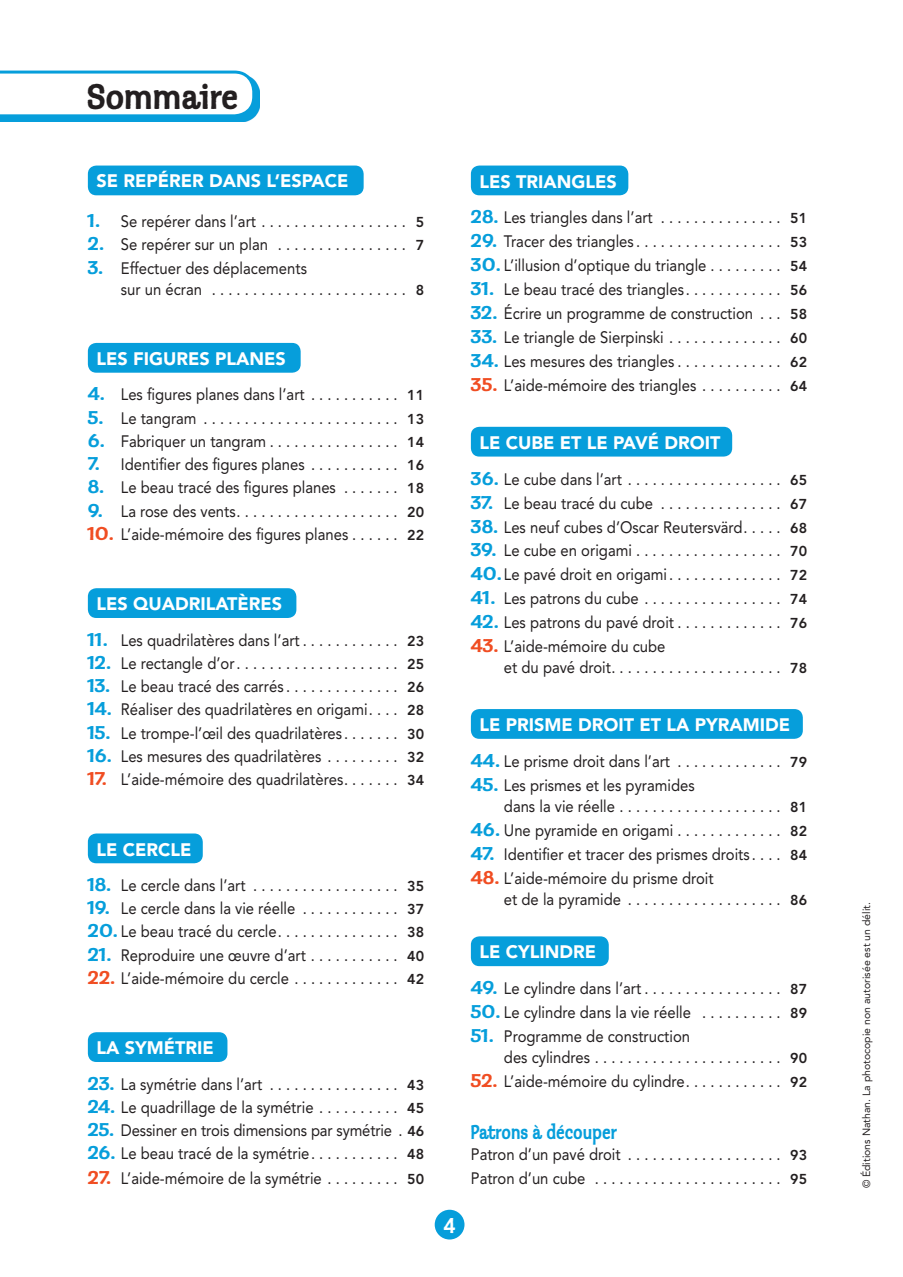
<style>
.page{position:relative;width:903px;height:1277px;background:#fff}
.page>*{position:absolute;margin:0;border:0;box-sizing:border-box;transform-origin:0 0}
.t1{font:37.5px "Klepto ITC";color:#231f20}
.t2{font:22.5px "Klepto ITC";color:#fff}
.t3{font:21px "Klepto ITC";color:#069edb;scale:.9 1}
.t4{font:900 18px "Avenir";color:#fff}
.t5{font:16.5px/21px "Avenir";color:#231f20;scale:.9 1}
.t6{font:10.5px "Avenir";color:#231f20}
.s1{font-family:"Klepto ITC";font-size:19.5px;color:#069edb}
.s2{font-weight:800;font-size:14.25px}
.s3{font-family:"Klepto ITC";font-size:19.5px;color:#f04d22}
</style>
<div class="page">
<div style="left:434px;top:1209px;width:30px;height:30px;background:#069edb;border-radius:50%"></div>
<img style="left:0;top:80px;width:260px;height:42px">
<svg style="left:0;top:71px;width:255px;height:46px"></svg>
<div style="left:88px;top:166px;width:275px;height:29px;background:#069edb;border-radius:9px"></div>
<div style="left:88px;top:343px;width:212px;height:30px;background:#069edb;border-radius:9px"></div>
<div style="left:88px;top:588px;width:208px;height:30px;background:#069edb;border-radius:9px"></div>
<div style="left:88px;top:833px;width:115px;height:30px;background:#069edb;border-radius:9px"></div>
<div style="left:88px;top:1032px;width:139px;height:30px;background:#069edb;border-radius:9px"></div>
<div style="left:470px;top:166px;width:158px;height:29px;background:#069edb;border-radius:9px"></div>
<div style="left:470px;top:427px;width:262px;height:29px;background:#069edb;border-radius:9px"></div>
<div style="left:470px;top:709px;width:332px;height:30px;background:#069edb;border-radius:9px"></div>
<div style="left:470px;top:936px;width:138px;height:30px;background:#069edb;border-radius:9px"></div>
<h1 class="t1" style="left:87px;top:77px;width:152px">Sommaire</h1>
<p class="t4" style="left:96px;top:174px;width:254px">SE REPÉRER DANS L’ESPACE</p>
<p class="t5" style="left:88px;top:212px;width:375px"><span class="s1">1.</span> Se repérer dans l’art . . . . . . . . . . . . . . . . . . <span class="s2">5</span></p>
<p class="t5" style="left:88px;top:235px;width:375px"><span class="s1">2.</span> Se repérer sur un plan . . . . . . . . . . . . . . . . <span class="s2">7</span></p>
<p class="t5" style="left:121px;top:259px;width:338px;text-indent:-33px"><span class="s1">3.</span> Effectuer des déplacements<br>sur un écran . . . . . . . . . . . . . . . . . . . . . . . . <span class="s2">8</span></p>
<p class="t4" style="left:96px;top:351px;width:191px">LES FIGURES PLANES</p>
<p class="t5" style="left:88px;top:385px;width:375px"><span class="s1">4.</span> Les figures planes dans l’art . . . . . . . . . . . <span class="s2">11</span></p>
<p class="t5" style="left:88px;top:409px;width:375px"><span class="s1">5.</span> Le tangram . . . . . . . . . . . . . . . . . . . . . . . . <span class="s2">13</span></p>
<p class="t5" style="left:88px;top:432px;width:375px"><span class="s1">6.</span> Fabriquer un tangram . . . . . . . . . . . . . . . . <span class="s2">14</span></p>
<p class="t5" style="left:88px;top:455px;width:375px"><span class="s1">7.</span> Identifier des figures planes . . . . . . . . . . . <span class="s2">16</span></p>
<p class="t5" style="left:88px;top:478px;width:375px"><span class="s1">8.</span> Le beau tracé des figures planes . . . . . . . <span class="s2">18</span></p>
<p class="t5" style="left:88px;top:502px;width:375px"><span class="s1">9.</span> La rose des vents . . . . . . . . . . . . . . . . . . . . <span class="s2">20</span></p>
<p class="t5" style="left:88px;top:525px;width:375px"><span class="s3">10.</span> L’aide-mémoire des figures planes . . . . . . <span class="s2">22</span></p>
<p class="t4" style="left:96px;top:596px;width:187px">LES QUADRILATÈRES</p>
<p class="t5" style="left:88px;top:630px;width:375px"><span class="s1">11.</span> Les quadrilatères dans l’art . . . . . . . . . . . . <span class="s2">23</span></p>
<p class="t5" style="left:88px;top:654px;width:375px"><span class="s1">12.</span> Le rectangle d’or . . . . . . . . . . . . . . . . . . . . <span class="s2">25</span></p>
<p class="t5" style="left:88px;top:677px;width:375px"><span class="s1">13.</span> Le beau tracé des carrés . . . . . . . . . . . . . . <span class="s2">26</span></p>
<p class="t5" style="left:88px;top:700px;width:375px"><span class="s1">14.</span> Réaliser des quadrilatères en origami . . . . <span class="s2">28</span></p>
<p class="t5" style="left:88px;top:724px;width:375px"><span class="s1">15.</span> Le trompe-l’œil des quadrilatères . . . . . . . <span class="s2">30</span></p>
<p class="t5" style="left:88px;top:747px;width:375px"><span class="s1">16.</span> Les mesures des quadrilatères . . . . . . . . . <span class="s2">32</span></p>
<p class="t5" style="left:88px;top:770px;width:375px"><span class="s3">17.</span> L’aide-mémoire des quadrilatères . . . . . . . <span class="s2">34</span></p>
<p class="t4" style="left:96px;top:842px;width:97px">LE CERCLE</p>
<p class="t5" style="left:88px;top:876px;width:375px"><span class="s1">18.</span> Le cercle dans l’art . . . . . . . . . . . . . . . . . . <span class="s2">35</span></p>
<p class="t5" style="left:88px;top:899px;width:375px"><span class="s1">19.</span> Le cercle dans la vie réelle . . . . . . . . . . . . <span class="s2">37</span></p>
<p class="t5" style="left:88px;top:922px;width:375px"><span class="s1">20.</span> Le beau tracé du cercle . . . . . . . . . . . . . . . <span class="s2">38</span></p>
<p class="t5" style="left:88px;top:946px;width:375px"><span class="s1">21.</span> Reproduire une œuvre d’art . . . . . . . . . . . <span class="s2">40</span></p>
<p class="t5" style="left:88px;top:969px;width:375px"><span class="s3">22.</span> L’aide-mémoire du cercle . . . . . . . . . . . . . <span class="s2">42</span></p>
<p class="t4" style="left:96px;top:1040px;width:119px">LA SYMÉTRIE</p>
<p class="t5" style="left:88px;top:1074px;width:375px"><span class="s1">23.</span> La symétrie dans l’art . . . . . . . . . . . . . . . . <span class="s2">43</span></p>
<p class="t5" style="left:88px;top:1098px;width:375px"><span class="s1">24.</span> Le quadrillage de la symétrie . . . . . . . . . . <span class="s2">45</span></p>
<p class="t5" style="left:88px;top:1121px;width:375px"><span class="s1">25.</span> Dessiner en trois dimensions par symétrie . <span class="s2">46</span></p>
<p class="t5" style="left:88px;top:1144px;width:375px"><span class="s1">26.</span> Le beau tracé de la symétrie . . . . . . . . . . . <span class="s2">48</span></p>
<p class="t5" style="left:88px;top:1169px;width:375px"><span class="s3">27.</span> L’aide-mémoire de la symétrie . . . . . . . . . <span class="s2">50</span></p>
<p class="t4" style="left:479px;top:174px;width:139px">LES TRIANGLES</p>
<p class="t5" style="left:470px;top:209px;width:375px"><span class="s1">28.</span> Les triangles dans l’art . . . . . . . . . . . . . . . <span class="s2">51</span></p>
<p class="t5" style="left:470px;top:232px;width:375px"><span class="s1">29.</span> Tracer des triangles . . . . . . . . . . . . . . . . . . <span class="s2">53</span></p>
<p class="t5" style="left:470px;top:256px;width:375px"><span class="s1">30.</span> L’illusion d’optique du triangle . . . . . . . . . <span class="s2">54</span></p>
<p class="t5" style="left:470px;top:280px;width:375px"><span class="s1">31.</span> Le beau tracé des triangles . . . . . . . . . . . . <span class="s2">56</span></p>
<p class="t5" style="left:470px;top:304px;width:375px"><span class="s1">32.</span> Écrire un programme de construction . . . <span class="s2">58</span></p>
<p class="t5" style="left:470px;top:328px;width:375px"><span class="s1">33.</span> Le triangle de Sierpinski . . . . . . . . . . . . . . <span class="s2">60</span></p>
<p class="t5" style="left:470px;top:352px;width:375px"><span class="s1">34.</span> Les mesures des triangles . . . . . . . . . . . . . <span class="s2">62</span></p>
<p class="t5" style="left:470px;top:376px;width:375px"><span class="s3">35.</span> L’aide-mémoire des triangles . . . . . . . . . . <span class="s2">64</span></p>
<p class="t4" style="left:479px;top:435px;width:242px">LE CUBE ET LE PAVÉ DROIT</p>
<p class="t5" style="left:470px;top:470px;width:375px"><span class="s1">36.</span> Le cube dans l’art . . . . . . . . . . . . . . . . . . . <span class="s2">65</span></p>
<p class="t5" style="left:470px;top:494px;width:375px"><span class="s1">37.</span> Le beau tracé du cube . . . . . . . . . . . . . . . <span class="s2">67</span></p>
<p class="t5" style="left:470px;top:518px;width:375px"><span class="s1">38.</span> Les neuf cubes d’Oscar Reutersvärd . . . . . <span class="s2">68</span></p>
<p class="t5" style="left:470px;top:541px;width:375px"><span class="s1">39.</span> Le cube en origami . . . . . . . . . . . . . . . . . . <span class="s2">70</span></p>
<p class="t5" style="left:470px;top:565px;width:375px"><span class="s1">40.</span> Le pavé droit en origami . . . . . . . . . . . . . . <span class="s2">72</span></p>
<p class="t5" style="left:470px;top:589px;width:375px"><span class="s1">41.</span> Les patrons du cube . . . . . . . . . . . . . . . . . <span class="s2">74</span></p>
<p class="t5" style="left:470px;top:613px;width:375px"><span class="s1">42.</span> Les patrons du pavé droit . . . . . . . . . . . . . <span class="s2">76</span></p>
<p class="t5" style="left:503px;top:637px;width:338px;text-indent:-33px"><span class="s3">43.</span> L’aide-mémoire du cube<br>et du pavé droit . . . . . . . . . . . . . . . . . . . . . <span class="s2">78</span></p>
<h2 class="t2" style="left:443px;top:1213px;width:13px">4</h2>
<p class="t4" style="left:479px;top:717px;width:312px">LE PRISME DROIT ET LA PYRAMIDE</p>
<p class="t5" style="left:470px;top:752px;width:375px"><span class="s1">44.</span> Le prisme droit dans l’art . . . . . . . . . . . . . <span class="s2">79</span></p>
<p class="t5" style="left:503px;top:776px;width:338px;text-indent:-33px"><span class="s1">45.</span> Les prismes et les pyramides<br>dans la vie réelle . . . . . . . . . . . . . . . . . . . . <span class="s2">81</span></p>
<p class="t5" style="left:470px;top:821px;width:375px"><span class="s1">46.</span> Une pyramide en origami . . . . . . . . . . . . . <span class="s2">82</span></p>
<p class="t5" style="left:470px;top:845px;width:375px"><span class="s1">47.</span> Identifier et tracer des prismes droits . . . . <span class="s2">84</span></p>
<p class="t5" style="left:503px;top:868px;width:338px;text-indent:-33px"><span class="s3">48.</span> L’aide-mémoire du prisme droit<br>et de la pyramide . . . . . . . . . . . . . . . . . . . <span class="s2">86</span></p>
<p class="t4" style="left:479px;top:944px;width:118px">LE CYLINDRE</p>
<p class="t5" style="left:470px;top:979px;width:375px"><span class="s1">49.</span> Le cylindre dans l’art . . . . . . . . . . . . . . . . . <span class="s2">87</span></p>
<p class="t5" style="left:470px;top:1003px;width:375px"><span class="s1">50.</span> Le cylindre dans la vie réelle . . . . . . . . . . <span class="s2">89</span></p>
<p class="t5" style="left:503px;top:1027px;width:338px;text-indent:-33px"><span class="s1">51.</span> Programme de construction<br>des cylindres . . . . . . . . . . . . . . . . . . . . . . . <span class="s2">90</span></p>
<p class="t5" style="left:470px;top:1072px;width:375px"><span class="s3">52.</span> L’aide-mémoire du cylindre . . . . . . . . . . . . <span class="s2">92</span></p>
<p class="t3" style="left:470px;top:1120px;width:164px">Patrons à découper</p>
<p class="t5" style="left:470px;top:1144px;width:375px;line-height:23.9px">Patron d’un pavé droit . . . . . . . . . . . . . . . . . . . <span class="s2">93<br></span>Patron d’un cube . . . . . . . . . . . . . . . . . . . . . . . <span class="s2">95</span></p>
<p class="t6" style="left:862px;top:1188px;width:288px;rotate:-90deg">© Éditions Nathan. La photocopie non autorisée est un délit.</p>
</div>
